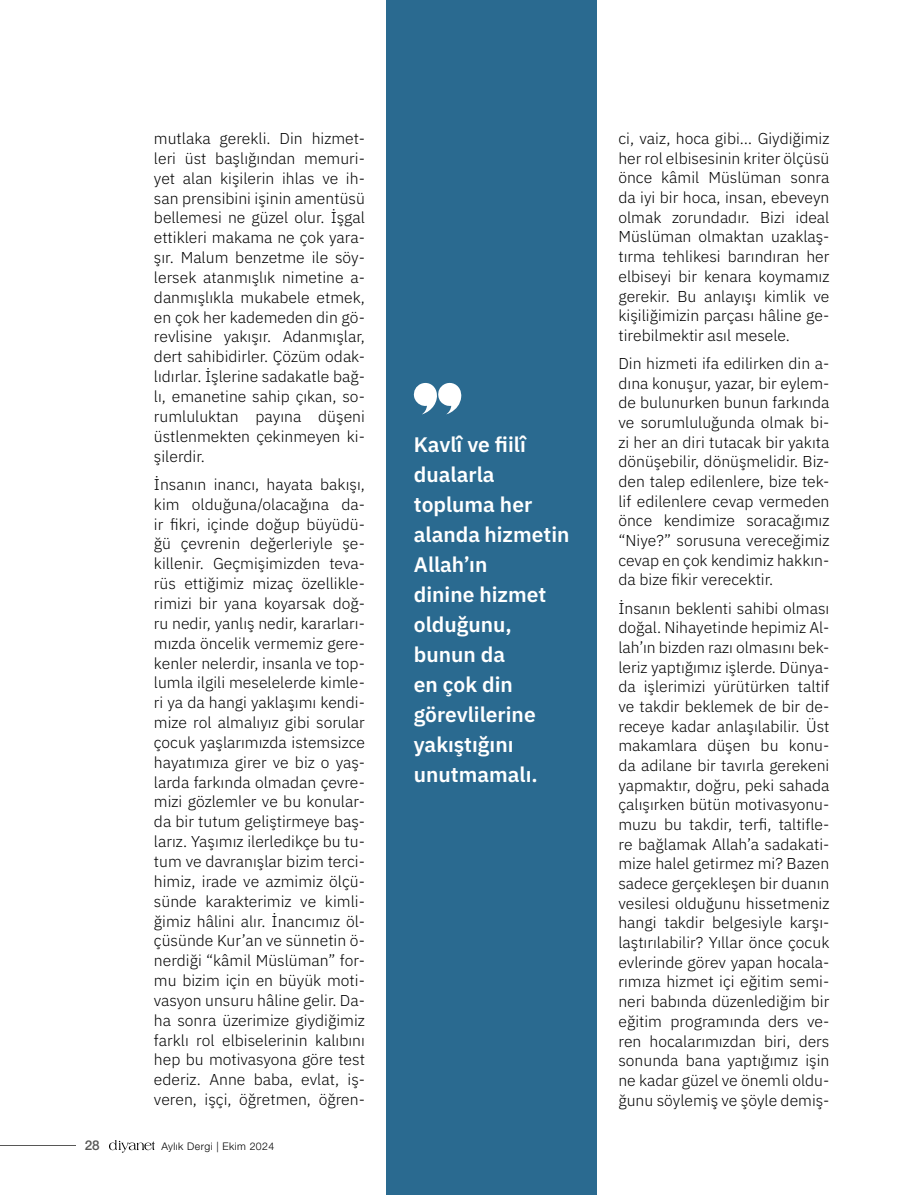
<style>
.page{position:relative;width:906px;height:1195px;background:#fff}
.page>*{position:absolute;margin:0;border:0;box-sizing:border-box;transform-origin:0 0}
.t1{font:600 21px/30px "IBM Plex Sans";color:#fff}
.t2{font:300 15.75px/19.8px "IBM Plex Sans";color:#000;text-align:justify}
.t3{font:500 13.5px "Helvetica Neue LT Pro";color:#575756}
.t4{font:300 10.5px "Helvetica Neue LT Pro";letter-spacing:.04em;color:#000}
</style>
<div class="page">
<div style="left:386px;top:0;width:211px;height:1195px;background:#2a6a90"></div>
<svg style="left:413px;top:382px;width:48px;height:32px"></svg>
<hr style="left:0;top:1145px;width:75px;height:1px;background:#575756">
<svg style="left:109px;top:1140px;width:46px;height:13px"></svg>
<p class="t2" style="left:154px;top:127px;width:212px">mutlaka gerekli. Din hizmet&shy;leri üst başlığından memuri&shy;yet alan kişilerin ihlas ve ih&shy;san prensibini işinin amentüsü bellemesi ne güzel olur. İşgal ettikleri makama ne çok yara&shy;şır. Malum benzetme ile söy&shy;lersek atanmışlık nimetine a&shy;danmışlıkla mukabele etmek, en çok her kademeden din gö&shy;revlisine yakışır. Adanmışlar, dert sahibidirler. Çözüm odak&shy;lıdırlar. İşlerine sadakatle bağ&shy;lı, emanetine sahip çıkan, so&shy;rumluluktan payına düşeni üstlenmekten çekinmeyen ki&shy;şilerdir.</p>
<p class="t2" style="left:154px;top:473px;width:212px">İnsanın inancı, hayata bakışı, kim olduğuna/olacağına da&shy;ir fikri, içinde doğup büyüdü&shy;ğü çevrenin değerleriyle şe&shy;killenir. Geçmişimizden teva&shy;rüs ettiğimiz mizaç özellikle&shy;rimizi bir yana koyarsak doğ&shy;ru nedir, yanlış nedir, kararları&shy;mızda öncelik vermemiz gere&shy;kenler nelerdir, insanla ve top&shy;lumla ilgili meselelerde kimle&shy;ri ya da hangi yaklaşımı kendi&shy;mize rol almalıyız gibi sorular çocuk yaşlarımızda istemsizce hayatımıza girer ve biz o yaş&shy;larda farkında olmadan çevre&shy;mizi gözlemler ve bu konular&shy;da bir tutum geliştirmeye baş&shy;larız. Yaşımız ilerledikçe bu tu&shy;tum ve davranışlar bizim terci&shy;himiz, irade ve azmimiz ölçü&shy;sünde karakterimiz ve kimli&shy;ğimiz hâlini alır. İnancımız öl&shy;çüsünde Kur’an ve sünnetin ö&shy;nerdiği “kâmil Müslüman” for&shy;mu bizim için en büyük moti&shy;vasyon unsuru hâline gelir. Da&shy;ha sonra üzerimize giydiğimiz farklı rol elbiselerinin kalıbını hep bu motivasyona göre test ederiz. Anne baba, evlat, iş&shy;veren, işçi, öğretmen, öğren-</p>
<p class="t3" style="left:85px;top:1137px;width:17px">28</p>
<p class="t4" style="left:161px;top:1139px;width:114px">Aylık Dergi | Ekim 2024</p>
<h1 class="t1" style="left:414px;top:428px;width:157px">Kavlî ve fiilî dualarla topluma her alanda hizmetin<br>Allah’ın<br>dinine hizmet olduğunu, bunun da<br>en çok din görevlilerine yakıştığını unutmamalı.</h1>
<p class="t2" style="left:618px;top:127px;width:212px">ci, vaiz, hoca gibi… Giydiğimiz her rol elbisesinin kriter ölçüsü önce kâmil Müslüman sonra da iyi bir hoca, insan, ebeveyn olmak zorundadır. Bizi ideal Müslüman olmaktan uzaklaş&shy;tırma tehlikesi barındıran her elbiseyi bir kenara koymamız gerekir. Bu anlayışı kimlik ve kişiliğimizin parçası hâline ge&shy;tirebilmektir asıl mesele.</p>
<p class="t2" style="left:618px;top:352px;width:212px">Din hizmeti ifa edilirken din a&shy;dına konuşur, yazar, bir eylem&shy;de bulunurken bunun farkında ve sorumluluğunda olmak bi&shy;zi her an diri tutacak bir yakıta dönüşebilir, dönüşmelidir. Biz&shy;den talep edilenlere, bize tek&shy;lif edilenlere cevap vermeden önce kendimize soracağımız “Niye?” sorusuna vereceğimiz cevap en çok kendimiz hakkın&shy;da bize fikir verecektir.</p>
<p class="t2" style="left:618px;top:597px;width:212px">İnsanın beklenti sahibi olması doğal. Nihayetinde hepimiz Al&shy;lah’ın bizden razı olmasını bek&shy;leriz yaptığımız işlerde. Dünya&shy;da işlerimizi yürütürken taltif ve takdir beklemek de bir de&shy;receye kadar anlaşılabilir. Üst makamlara düşen bu konu&shy;da adilane bir tavırla gerekeni yapmaktır, doğru, peki sahada çalışırken bütün motivasyonu&shy;muzu bu takdir, terfi, taltifle&shy;re bağlamak Allah’a sadakati&shy;mize halel getirmez mi? Bazen sadece gerçekleşen bir duanın vesilesi olduğunu hissetmeniz hangi takdir belgesiyle karşı&shy;laştırılabilir? Yıllar önce çocuk evlerinde görev yapan hocala&shy;rımıza hizmet içi eğitim semi&shy;neri babında düzenlediğim bir eğitim programında ders ve&shy;ren hocalarımızdan biri, ders sonunda bana yaptığımız işin ne kadar güzel ve önemli oldu&shy;ğunu söylemiş ve şöyle demiş-</p>
</div>
